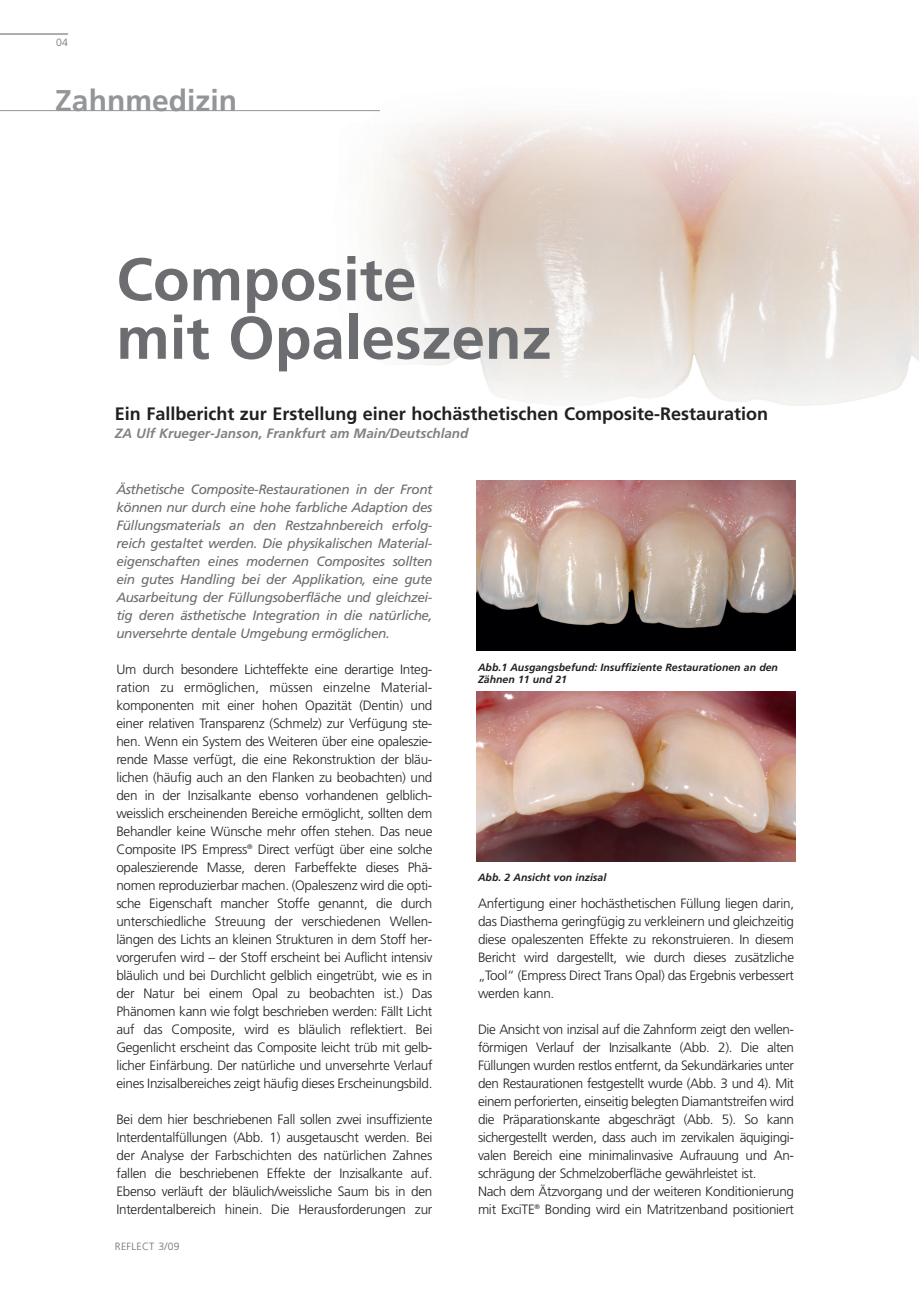
<style>
.page{position:relative;width:919px;height:1289px;background:#fff}
.page>*{position:absolute;margin:0;border:0;box-sizing:border-box;transform-origin:0 0}
.t1{font:700 60px/58.5px "Frutiger";color:#6c6d70}
.t2{font:700 30px "Frutiger";color:#939598}
.t3{font:700 18px "Frutiger";color:#231f20}
.t4{font:300 13.5px/18px "Frutiger";letter-spacing:-.03em;color:#231f20;text-align:justify}
.t5{font:italic 13.5px/18px "Frutiger";letter-spacing:-.03em;color:#6c6d70;text-align:justify}
.t6{font:italic 700 13.5px "Frutiger";color:#808285}
.t7{font:italic 700 10.5px/12px "Frutiger";color:#231f20}
.t8{font:300 10.5px "Frutiger";letter-spacing:.03em;color:#6c6d70}
</style>
<div class="page">
<img style="left:307px;top:111px;width:611px;height:389px">
<hr style="left:0;top:33px;width:68px;height:2px;background:#939598">
<hr style="left:0;top:110px;width:380px;height:1px;background:#939598">
<img style="left:476px;top:481px;width:319px;height:170px">
<img style="left:476px;top:691px;width:319px;height:170px">
<p class="t8" style="left:56px;top:38px;width:13px">04</p>
<p class="t2" style="left:55px;top:88px;width:183px">Zahnmedizin</p>
<p class="t1" style="left:116px;top:255px;width:437px">Composite<br>mit Opaleszenz</p>
<p class="t3" style="left:115px;top:406px;width:654px">Ein Fallbericht zur Erstellung einer hochästhetischen Composite-Restauration</p>
<p class="t6" style="left:115px;top:427px;width:355px">ZA Ulf Krueger-Janson, Frankfurt am Main/Deutschland</p>
<p class="t5" style="left:116px;top:481px;width:317px">Ästhetische Composite-Restaurationen in der Front können nur durch eine hohe farbliche Adaption des Füllungsmaterials an den Restzahnbereich erfolg&shy;reich gestaltet werden. Die physikalischen Material - eigenschaften eines modernen Composites sollten ein gutes Handling bei der Applikation, eine gute Ausarbeitung der Füllungsoberfläche und gleichzei&shy;tig deren ästhetische Integration in die natürliche, unversehrte dentale Umgebung ermöglichen.</p>
<p class="t4" style="left:116px;top:661px;width:317px">Um durch besondere Lichteffekte eine derartige Inte g - ration zu ermöglichen, müssen einzelne Material - komponenten mit einer hohen Opazität (Dentin) und einer relativen Transparenz (Schmelz) zur Verfügung ste&shy;hen. Wenn ein System des Weiteren über eine opaleszie&shy;rende Masse verfügt, die eine Rekonstruktion der bläu&shy;lichen (häufig auch an den Flanken zu beobachten) und den in der Inzisalkante ebenso vorhandenen gelblich&shy;weisslich erscheinenden Bereiche ermöglicht, sollten dem Behandler keine Wünsche mehr offen stehen. Das neue Composite IPS Empress<sup>®</sup> Direct verfügt über eine solche opaleszierende Masse, deren Farbeffekte dieses Phä - nomen reproduzierbar machen. (Opaleszenz wird die opti&shy;sche Eigenschaft mancher Stoffe genannt, die durch unterschiedliche Streuung der verschiedenen Wellen - längen des Lichts an kleinen Strukturen in dem Stoff her&shy;vorgerufen wird – der Stoff erscheint bei Auflicht intensiv bläulich und bei Durchlicht gelblich eingetrübt, wie es in der Natur bei einem Opal zu beobachten ist.) Das Phänomen kann wie folgt beschrieben werden: Fällt Licht auf das Composite, wird es bläulich reflektiert. Bei Gegenlicht erscheint das Composite leicht trüb mit gelb&shy;licher Einfärbung. Der natürliche und unversehrte Verlauf eines Inzisalbereiches zeigt häufig dieses Erscheinungsbild.</p>
<p class="t4" style="left:116px;top:1111px;width:317px">Bei dem hier beschriebenen Fall sollen zwei insuffiziente Interdentalfüllungen (Abb. 1) ausgetauscht werden. Bei der Analyse der Farbschichten des natürlichen Zahnes fallen die beschriebenen Effekte der Inzisalkante auf.<br>Eben so verläuft der bläulich/weissliche Saum bis in den Interdentalbereich hinein. Die Herausforderungen zur</p>
<p class="t8" style="left:115px;top:1242px;width:66px">REFLECT 3/09</p>
<p class="t7" style="left:478px;top:662px;width:301px">Abb.1 Ausgangsbefund: Insuffiziente Restaurationen an den<br>Zähnen 11 und 21</p>
<p class="t7" style="left:478px;top:872px;width:130px">Abb. 2 Ansicht von inzisal</p>
<p class="t4" style="left:478px;top:895px;width:317px">Anfertigung einer hochästhetischen Füllung liegen darin, das Diasthema geringfügig zu verkleinern und gleichzeitig diese opaleszenten Effekte zu rekonstruieren. In diesem Bericht wird dargestellt, wie durch dieses zusätzliche „Tool“ (Empress Direct Trans Opal) das Ergebnis verbessert werden kann.</p>
<p class="t4" style="left:478px;top:1021px;width:317px;text-align:left">Die Ansicht von inzisal auf die Zahnform zeigt den wellen&shy;förmigen Verlauf der Inzisalkante (Abb. 2). Die alten Füllungen wurden restlos entfernt, da Sekundärkaries unter den Restaurationen festgestellt wurde (Abb. 3 und 4). Mit einem perforierten, einseitig belegten Diamantstreifen wird die Präparationskante abgeschrägt (Abb. 5). So kann sichergestellt werden, dass auch im zervikalen äquigingi - valen Bereich eine minimalinvasive Aufrauung und An - schrägung der Schmelzoberfläche gewährleistet ist.<br>Nach dem Ätzvorgang und der weiteren Konditionierung mit ExciTE<sup>®</sup> Bonding wird ein Matritzenband positioniert</p>
</div>
